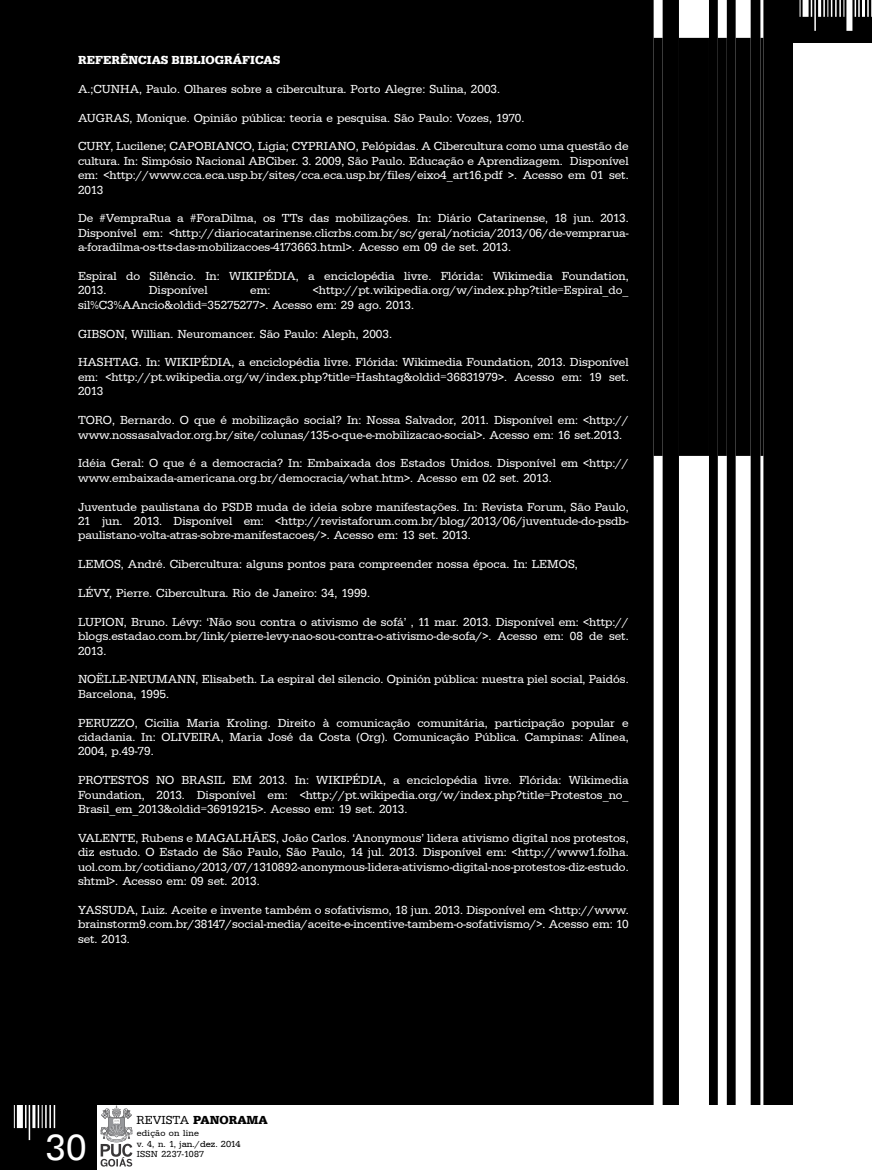
<style>
.page{position:relative;width:872px;height:1170px;background:#fff}
.page>*{position:absolute;margin:0;border:0;box-sizing:border-box;transform-origin:0 0}
.t1{font:37.5px "URW Egyptienne T";color:#fff}
.t2{font:12px/14.4px "URW Egyptienne T";color:#fff;text-align:justify}
.t3{font:700 12px "URW Egyptienne T";color:#fff}
.t4{font:700 12px "URW Egyptienne T";color:#000}
.t5{font:9px/10.8px "URW Egyptienne T";letter-spacing:.025em;color:#000}
.s1{font-weight:400}
.s2{font-stretch:expanded}
</style>
<div class="page">
<div style="left:587px;top:0;width:285px;height:43px;background:#000"></div>
<div style="left:802px;top:0;width:6px;height:17px;background:#fff"></div>
<svg style="left:810px;top:0;width:2px;height:17px"></svg>
<svg style="left:799px;top:0;width:1px;height:17px"></svg>
<hr style="left:818px;top:0;width:3px;height:17px;background:#fff">
<hr style="left:814px;top:0;width:2px;height:31px;background:#fff">
<div style="left:846px;top:0;width:6px;height:31px;background:#fff"></div>
<svg style="left:867px;top:0;width:5px;height:17px"></svg>
<svg style="left:823px;top:0;width:21px;height:17px"></svg>
<hr style="left:862px;top:0;width:3px;height:17px;background:#fff">
<svg style="left:854px;top:0;width:5px;height:17px"></svg>
<div style="left:0;top:1103px;width:97px;height:66px;background:#000"></div>
<div style="left:17px;top:1100px;width:6px;height:27px;background:#fff"></div>
<hr style="left:25px;top:1100px;width:2px;height:27px;background:#fff">
<hr style="left:45px;top:1100px;width:2px;height:27px;background:#fff">
<hr style="left:49px;top:1100px;width:2px;height:27px;background:#fff">
<svg style="left:54px;top:1105px;width:1px;height:22px"></svg>
<svg style="left:38px;top:1105px;width:5px;height:22px"></svg>
<svg style="left:14px;top:1105px;width:1px;height:22px"></svg>
<hr style="left:32px;top:1100px;width:3px;height:27px;background:#fff">
<hr style="left:29px;top:1100px;width:1px;height:39px;background:#fff">
<svg style="left:101px;top:1105px;width:32px;height:61px"></svg>
<div style="left:0;top:0;width:792px;height:1103px;background:#000"></div>
<hr style="left:760px;top:0;width:3px;height:1117px;background:#fff">
<div style="left:653px;top:0;width:9px;height:1117px;background:#fff"></div>
<div style="left:679px;top:0;width:30px;height:1117px;background:#fff"></div>
<div style="left:718px;top:0;width:9px;height:1117px;background:#fff"></div>
<div style="left:735px;top:0;width:15px;height:1117px;background:#fff"></div>
<hr style="left:760px;top:38px;width:3px;height:418px;background:#000">
<div style="left:653px;top:38px;width:9px;height:418px;background:#000"></div>
<div style="left:679px;top:38px;width:30px;height:418px;background:#000"></div>
<div style="left:718px;top:38px;width:9px;height:418px;background:#000"></div>
<div style="left:735px;top:38px;width:15px;height:418px;background:#000"></div>
<p class="t3" style="left:78px;top:53px;width:204px">REFERÊNCIAS BIBLIOGRÁFICAS</p>
<p class="t2" style="left:78px;top:81px;width:423px">A.;CUNHA, Paulo. Olhares sobre a cibercultura. Porto Alegre: Sulina, 2003.</p>
<p class="t2" style="left:78px;top:110px;width:448px">AUGRAS, Monique. Opinião pública: teoria e pesquisa. São Paulo: Vozes, 1970.</p>
<p class="t2" style="left:78px;top:139px;width:552px">CURY, Lucilene; CAPOBIANCO, Ligia; CYPRIANO, Pelópidas. A Cibercultura como uma questão de cultura. In: Simpósio Nacional ABCiber. 3. 2009, São Paulo. Educação e Aprendizagem. Disponível em: &lt;http://www.cca.eca.usp.br/sites/cca.eca.usp.br/files/eixo4_art16.pdf &gt;. Acesso em 01 set.<br>2013</p>
<p class="t2" style="left:78px;top:211px;width:552px">De #VempraRua a #ForaDilma, os TTs das mobilizações. In: Diário Catarinense, 18 jun. 2013.<br>Disponível em: &lt;http://diariocatarinense.clicrbs.com.br/sc/geral/noticia/2013/06/de-vemprarua&shy;a-foradilma-os-tts-das-mobilizacoes-4173663.html&gt;. Acesso em 09 de set. 2013.</p>
<p class="t2" style="left:78px;top:269px;width:552px">Espiral do Silêncio. In: WIKIPÉDIA, a enciclopédia livre. Flórida: Wikimedia Foundation,<br>2013.</p>
<p class="t2" style="left:78px;top:283px;width:552px;text-indent:235px">&lt;http://pt.wikipedia.org/w/index.php?title=Espiral_do_ sil%C3%AAncio&amp;oldid=35275277&gt;. Acesso em: 29 ago. 2013.</p>
<p class="t2" style="left:78px;top:326px;width:315px">GIBSON, Willian. Neuromancer. São Paulo: Aleph, 2003.</p>
<p class="t2" style="left:78px;top:355px;width:552px">HASHTAG. In: WIKIPÉDIA, a enciclopédia livre. Flórida: Wikimedia Foundation, 2013. Disponível em: &lt;http://pt.wikipedia.org/w/index.php?title=Hashtag&amp;oldid=36831979&gt;. Acesso em: 19 set.<br>2013</p>
<p class="t2" style="left:78px;top:413px;width:552px">TORO, Bernardo. O que é mobilização social? In: Nossa Salvador, 2011. Disponível em: &lt;http:// www.nossasalvador.org.br/site/colunas/135-o-que-e-mobilizacao-social&gt;. Acesso em: 16 set.2013.</p>
<p class="t2" style="left:78px;top:456px;width:552px">Idéia Geral: O que é a democracia? In: Embaixada dos Estados Unidos. Disponível em &lt;http:// www.embaixada-americana.org.br/democracia/what.htm&gt;. Acesso em 02 set. 2013.</p>
<p class="t2" style="left:78px;top:499px;width:552px">Juventude paulistana do PSDB muda de ideia sobre manifestações. In: Revista Forum, São Paulo, 21 jun. 2013. Disponível em: &lt;http://revistaforum.com.br/blog/2013/06/juventude-do-psdb&shy;paulistano-volta-atras-sobre-manifestacoes/&gt;. Acesso em: 13 set. 2013.</p>
<p class="t2" style="left:78px;top:557px;width:501px">LEMOS, André. Cibercultura: alguns pontos para compreender nossa época. In: LEMOS,</p>
<p class="t2" style="left:78px;top:585px;width:293px">LÉVY, Pierre. Cibercultura. Rio de Janeiro: 34, 1999.</p>
<p class="t2" style="left:78px;top:614px;width:552px">LUPION, Bruno. Lévy: ‘Não sou contra o ativismo de sofá’ , 11 mar. 2013. Disponível em: &lt;http:// blogs.estadao.com.br/link/pierre-levy-nao-sou-contra-o-ativismo-de-sofa/&gt;. Acesso em: 08 de set.<br>2013.</p>
<p class="t2" style="left:78px;top:672px;width:552px">NOËLLE-NEUMANN, Elisabeth. La espiral del silencio. Opinión pública: nuestra piel social, Paidós.<br>Barcelona, 1995.</p>
<p class="t2" style="left:78px;top:715px;width:552px">PERUZZO, Cicilia Maria Kroling. Direito à comunicação comunitária, participação popular e cidadania. In: OLIVEIRA, Maria José da Costa (Org). Comunicação Pública. Campinas: Alínea, 2004, p.49-79.</p>
<p class="t2" style="left:78px;top:773px;width:552px">PROTESTOS NO BRASIL EM 2013. In: WIKIPÉDIA, a enciclopédia livre. Flórida: Wikimedia Foundation, 2013. Disponível em: &lt;http://pt.wikipedia.org/w/index.php?title=Protestos_no_ Brasil_em_2013&amp;oldid=36919215&gt;. Acesso em: 19 set. 2013.</p>
<p class="t2" style="left:78px;top:830px;width:552px">VALENTE, Rubens e MAGALHÃES, João Carlos. ‘Anonymous’ lidera ativismo digital nos protestos, diz estudo. O Estado de São Paulo, São Paulo, 14 jul. 2013. Disponível em: &lt;http://www1.folha. uol.com.br/cotidiano/2013/07/1310892-anonymous-lidera-ativismo-digital-nos-protestos-diz-estudo. shtml&gt;. Acesso em: 09 set. 2013.</p>
<p class="t2" style="left:78px;top:902px;width:552px">YASSUDA, Luiz. Aceite e invente também o sofativismo, 18 jun. 2013. Disponível em &lt;http://www. brainstorm9.com.br/38147/social-media/aceite-e-incentive-tambem-o-sofativismo/&gt;. Acesso em: 10 set. 2013.</p>
<p class="t2" style="left:149px;top:283px;width:60px">Disponível</p>
<p class="t2" style="left:250px;top:283px;width:22px">em:</p>
<h1 class="t1" style="left:46px;top:1125px;width:43px">30</h1>
<p class="t4" style="left:136px;top:1112px;width:133px"><span class="s1">REVISTA</span> PANORAMA</p>
<p class="t5" style="left:137px;top:1127px;width:105px">edição on line<br>v. 4, n<span class="s2">. 1, jan./dez. 2014<br></span>ISSN 2237-1087</p>
</div>
